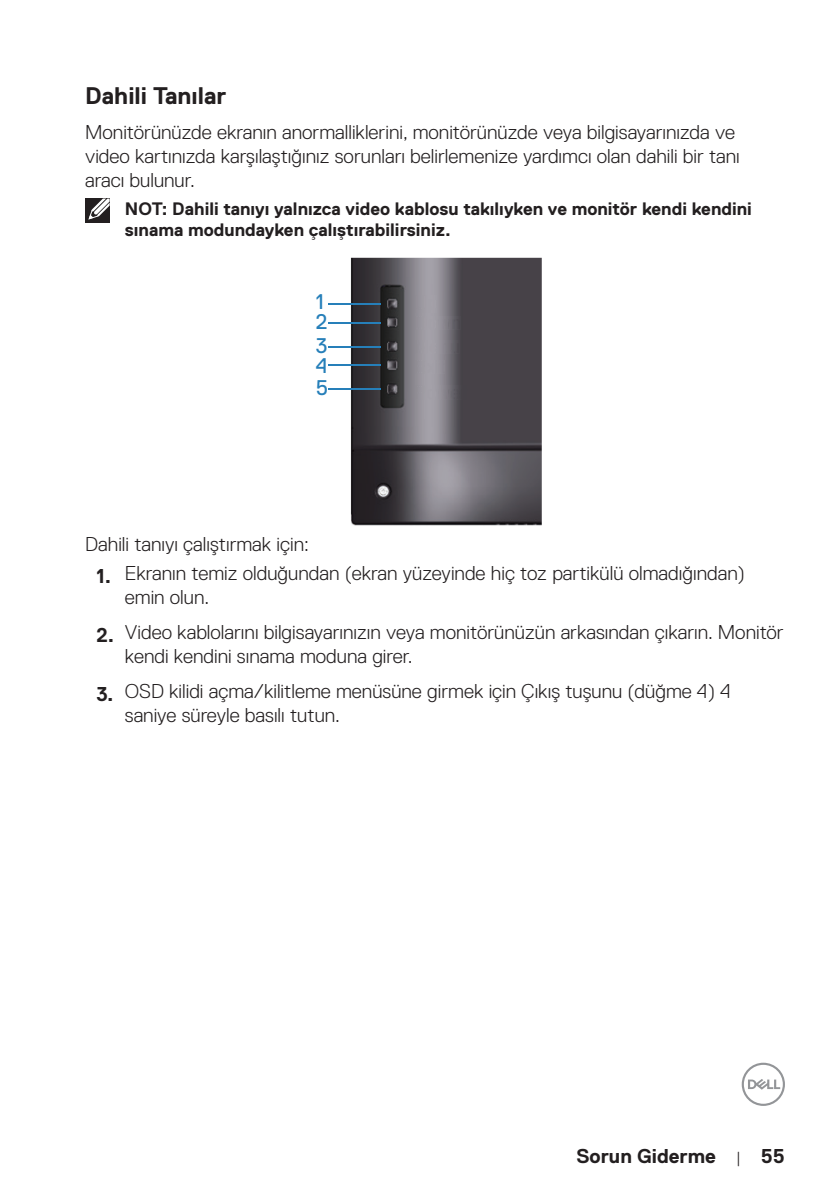
<style>
.page{position:relative;width:840px;height:1191px;background:#fff}
.page>*{position:absolute;margin:0;border:0;box-sizing:border-box;transform-origin:0 0}
.Head2{font:700 24px "Dell Replica";color:#231f20}
.t1{font:21.2px/21.2px "Dell Replica";color:#267fb9}
.Paragraph{font:300 20px/24px "Dell Replica";color:#231f20}
.t2{font:700 20px "Dell Replica";color:#231f20}
.text{font:700 18px/21.6px "Dell Replica";color:#231f20}
.s1{font-weight:700}
.s2{font-weight:300;font-size:16px}
</style>
<div class="page">
<svg style="left:741px;top:1062px;width:43px;height:44px"></svg>
<div style="left:85px;top:199px;width:24px;height:24px;background:#231f20"></div>
<svg style="left:87px;top:198px;width:23px;height:22px"></svg>
<img style="left:350px;top:258px;width:191px;height:268px">
<img style="left:415px;top:340px;width:44px;height:14px">
<img style="left:415px;top:360px;width:29px;height:13px">
<img style="left:415px;top:386px;width:51px;height:13px">
<img style="left:415px;top:316px;width:45px;height:14px">
<img style="left:415px;top:295px;width:21px;height:17px">
<hr style="left:328px;top:303px;width:52px;height:2px;background:#267fb9">
<hr style="left:328px;top:322px;width:52px;height:2px;background:#267fb9">
<hr style="left:328px;top:346px;width:52px;height:2px;background:#267fb9">
<hr style="left:328px;top:364px;width:52px;height:2px;background:#267fb9">
<hr style="left:328px;top:388px;width:52px;height:2px;background:#267fb9">
<p class="Head2" style="left:85px;top:82px;width:143px">Dahili Tanılar</p>
<p class="Paragraph" style="left:85px;top:120px;width:655px">Monitörünüzde ekranın anormalliklerini, monitörünüzde veya bilgisayarınızda ve video kartınızda karşılaştığınız sorunları belirlemenize yardımcı olan dahili bir tanı aracı bulunur.</p>
<p class="text" style="left:125px;top:198px;width:628px">NOT: Dahili tanıyı yalnızca video kablosu takılıyken ve monitör kendi kendini sınama modundayken çalıştırabilirsiniz.</p>
<p class="t1" style="left:315px;top:291px;width:13px;line-height:20.6px">1<br>2</p>
<p class="t1" style="left:315px;top:335px;width:14px;text-align:justify">3<br>4<br>5</p>
<p class="Paragraph" style="left:85px;top:532px;width:225px">Dahili tanıyı çalıştırmak için:</p>
<p class="Paragraph" style="left:125px;top:561px;width:621px;text-indent:-28px"><span class="s1">1.</span> Ekranın temiz olduğundan (ekran yüzeyinde hiç toz partikülü olmadığından) emin olun.</p>
<p class="Paragraph" style="left:125px;top:620px;width:660px;text-indent:-28px"><span class="s1">2.</span> Video kablolarını bilgisayarınızın veya monitörünüzün arkasından çıkarın. Monitör kendi kendini sınama moduna girer.</p>
<p class="Paragraph" style="left:125px;top:679px;width:607px;text-indent:-28px"><span class="s1">3.</span> OSD kilidi açma/kilitleme menüsüne girmek için Çıkış tuşunu (düğme 4) 4 saniye süreyle basılı tutun.</p>
<p class="t2" style="left:576px;top:1144px;width:210px">Sorun Giderme <span class="s2">|</span> 55</p>
</div>
